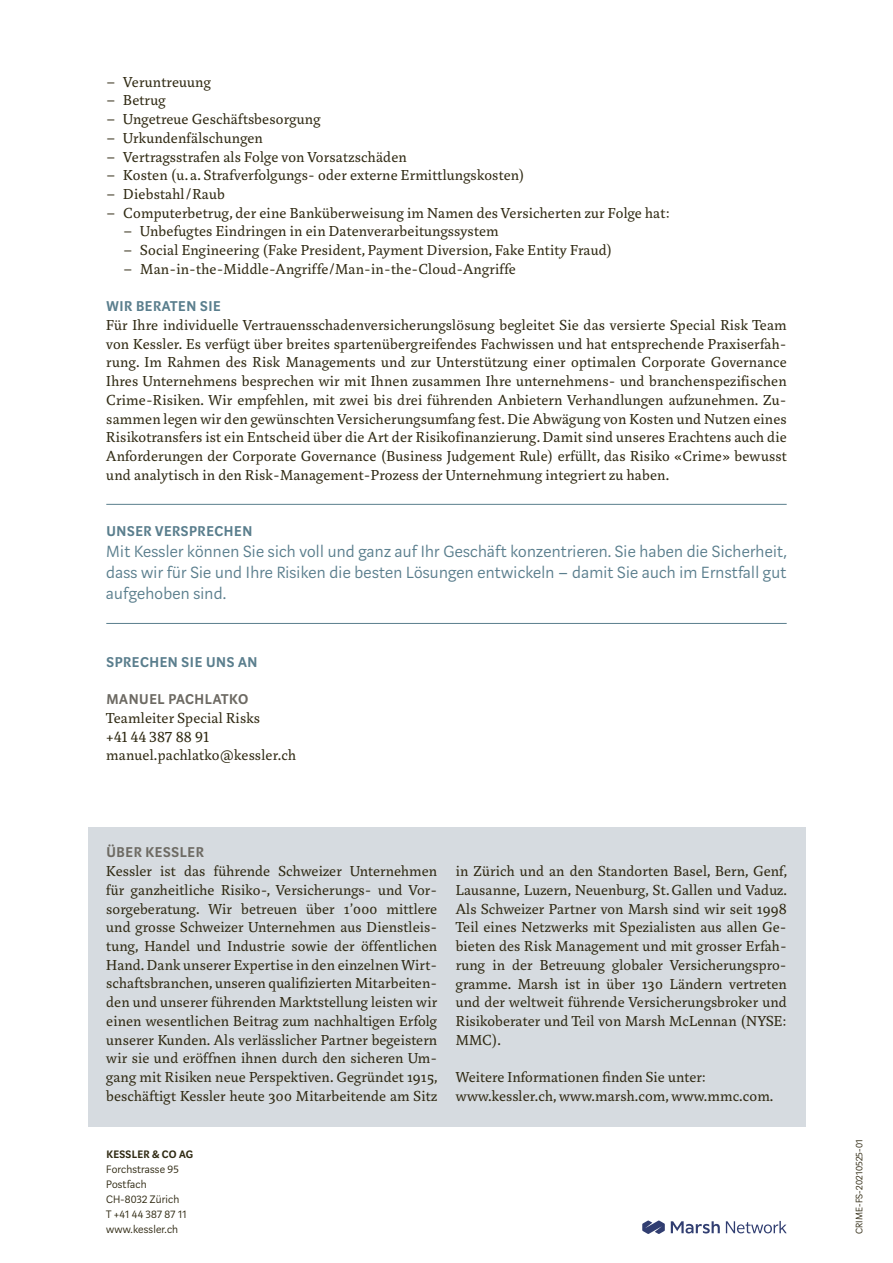
<style>
.page{position:relative;width:893px;height:1263px;background:#fff}
.page>*{position:absolute;margin:0;border:0;box-sizing:border-box;transform-origin:0 0}
.t1{font:300 18px/21px "Marat Sans";letter-spacing:.015em;color:#5a7e8d;text-align:justify}
.t2{font:15.75px/18.8px "Marat";letter-spacing:.015em;color:#2f2912;text-align:justify}
.t3{font:600 15.75px "Marat Sans";letter-spacing:.04em;color:#5a7e8d}
.t4{font:600 15.75px "Marat Sans";letter-spacing:.04em;color:#6d6a63}
.t5{font:300 12px/15px "Marat Sans";letter-spacing:.015em;color:#2f2912}
.t6{font:600 12px "Marat Sans";letter-spacing:.025em;color:#2f2912}
.t7{font:300 10.5px "Marat Sans";letter-spacing:.015em;color:#2f2912}
</style>
<div class="page">
<svg style="left:671px;top:1221px;width:49px;height:12px"></svg>
<svg style="left:642px;top:1220px;width:23px;height:14px"></svg>
<svg style="left:726px;top:1221px;width:61px;height:12px"></svg>
<div style="left:88px;top:827px;width:717px;height:299px;background:#d6dbe0"></div>
<hr style="left:106px;top:504px;width:681px;height:1px;background:#5a7e8d">
<hr style="left:106px;top:623px;width:681px;height:1px;background:#5a7e8d">
<p class="t2" style="left:106px;top:73px;width:106px">– Veruntreuung</p>
<p class="t2" style="left:106px;top:91px;width:61px">– Betrug</p>
<p class="t2" style="left:106px;top:110px;width:216px">– Ungetreue Geschäftsbesorgung</p>
<p class="t2" style="left:106px;top:129px;width:158px">– Urkundenfälschungen</p>
<p class="t2" style="left:106px;top:147px;width:302px">– Vertragsstrafen als Folge von Vorsatzschäden</p>
<p class="t2" style="left:106px;top:166px;width:420px">– Kosten (u.a. Strafverfolgungs- oder externe Ermittlungskosten)</p>
<p class="t2" style="left:106px;top:185px;width:120px">– Diebstahl/Raub</p>
<p class="t2" style="left:106px;top:204px;width:565px">– Computerbetrug, der eine Banküberweisung im Namen des Versicherten zur Folge hat:</p>
<p class="t2" style="left:123px;top:222px;width:377px">– Unbefugtes Eindringen in ein Datenverarbeitungssystem</p>
<p class="t2" style="left:123px;top:241px;width:491px">– Social Engineering (Fake President, Payment Diversion, Fake Entity Fraud)</p>
<p class="t2" style="left:123px;top:260px;width:394px">– Man-in-the-Middle-Angriffe/Man-in-the-Cloud-Angriffe</p>
<p class="t3" style="left:106px;top:298px;width:116px">WIR BERATEN SIE</p>
<p class="t2" style="left:106px;top:316px;width:682px">Für Ihre individuelle Vertrauensschadenversicherungslösung begleitet Sie das versierte Special Risk Team von Kessler. Es verfügt über breites spartenübergreifendes Fachwissen und hat entsprechende Praxiserfah&shy;rung. Im Rahmen des Risk Managements und zur Unterstützung einer optimalen Corporate Governance Ihres Unternehmens besprechen wir mit Ihnen zusammen Ihre unternehmens- und branchenspezifischen Crime-Risiken. Wir empfehlen, mit zwei bis drei führenden Anbietern Verhandlungen aufzunehmen. Zu&shy;sammen legen wir den gewünschten Versicherungsumfang fest. Die Abwägung von Kosten und Nutzen eines Risikotransfers ist ein Entscheid über die Art der Risikofinanzierung. Damit sind unseres Erachtens auch die Anforderungen der Corporate Governance (Business Judgement Rule) erfüllt, das Risiko «Crime» bewusst und analytisch in den Risk-Management-Prozess der Unternehmung integriert zu haben.</p>
<p class="t3" style="left:106px;top:523px;width:147px">UNSER VERSPRECHEN</p>
<p class="t1" style="left:106px;top:541px;width:682px">Mit Kessler können Sie sich voll und ganz auf Ihr Geschäft konzentrieren. Sie haben die Sicherheit, dass wir für Sie und Ihre Risiken die besten Lösungen entwickeln – damit Sie auch im Ernstfall gut aufgehoben sind.</p>
<p class="t3" style="left:106px;top:654px;width:153px">SPRECHEN SIE UNS AN</p>
<p class="t4" style="left:106px;top:691px;width:143px">MANUEL PACHLATKO</p>
<p class="t2" style="left:106px;top:709px;width:191px;text-align:left">Teamleiter Special Risks<br>+41 44 387 88 91 manuel.pachlatko@kessler.ch</p>
<p class="t4" style="left:106px;top:844px;width:99px">ÜBER KESSLER</p>
<p class="t2" style="left:106px;top:862px;width:333px">Kessler ist das führende Schweizer Unternehmen für ganzheitliche Risiko-, Versicherungs- und Vor&shy;sorgeberatung. Wir betreuen über 1’000 mittlere und grosse Schweizer Unternehmen aus Dienstleis&shy;tung, Handel und Industrie sowie der öffentlichen Hand. Dank unserer Expertise in den einzelnen Wirt&shy;schaftsbranchen, unseren qualifizierten Mitarbeiten&shy;den und unserer führenden Marktstellung leisten wir einen wesentlichen Beitrag zum nachhaltigen Erfolg unserer Kunden. Als verlässlicher Partner begeistern wir sie und eröffnen ihnen durch den sicheren Um&shy;gang mit Risiken neue Perspektiven. Gegründet 1915, beschäftigt Kessler heute 300 Mitarbeitende am Sitz</p>
<p class="t2" style="left:456px;top:862px;width:333px">in Zürich und an den Standorten Basel, Bern, Genf, Lausanne, Luzern, Neuenburg, St.Gallen und Vaduz.<br>Als Schweizer Partner von Marsh sind wir seit 1998<br>Teil eines Netzwerks mit Spezialisten aus allen Ge&shy;bieten des Risk Management und mit grosser Erfah&shy;rung in der Betreuung globaler Versicherungspro&shy;gramme. Marsh ist in über 130 Ländern vertreten und der weltweit führende Versicherungsbroker und Risikoberater und Teil von Marsh McLennan (NYSE:<br>MMC).</p>
<p class="t2" style="left:456px;top:1068px;width:319px">Weitere Informationen finden Sie unter: www.kessler.ch, www.marsh.com, www.mmc.com.</p>
<p class="t6" style="left:106px;top:1148px;width:89px">KESSLER &amp; CO AG</p>
<p class="t5" style="left:106px;top:1162px;width:82px">Forchstrasse 95<br>Postfach<br>CH-8032 Zürich<br>T +41 44 387 87 11 www.kessler.ch</p>
<p class="t7" style="left:854px;top:1234px;width:97px;rotate:-90deg">CRIME-FS-20210525-01</p>
</div>
